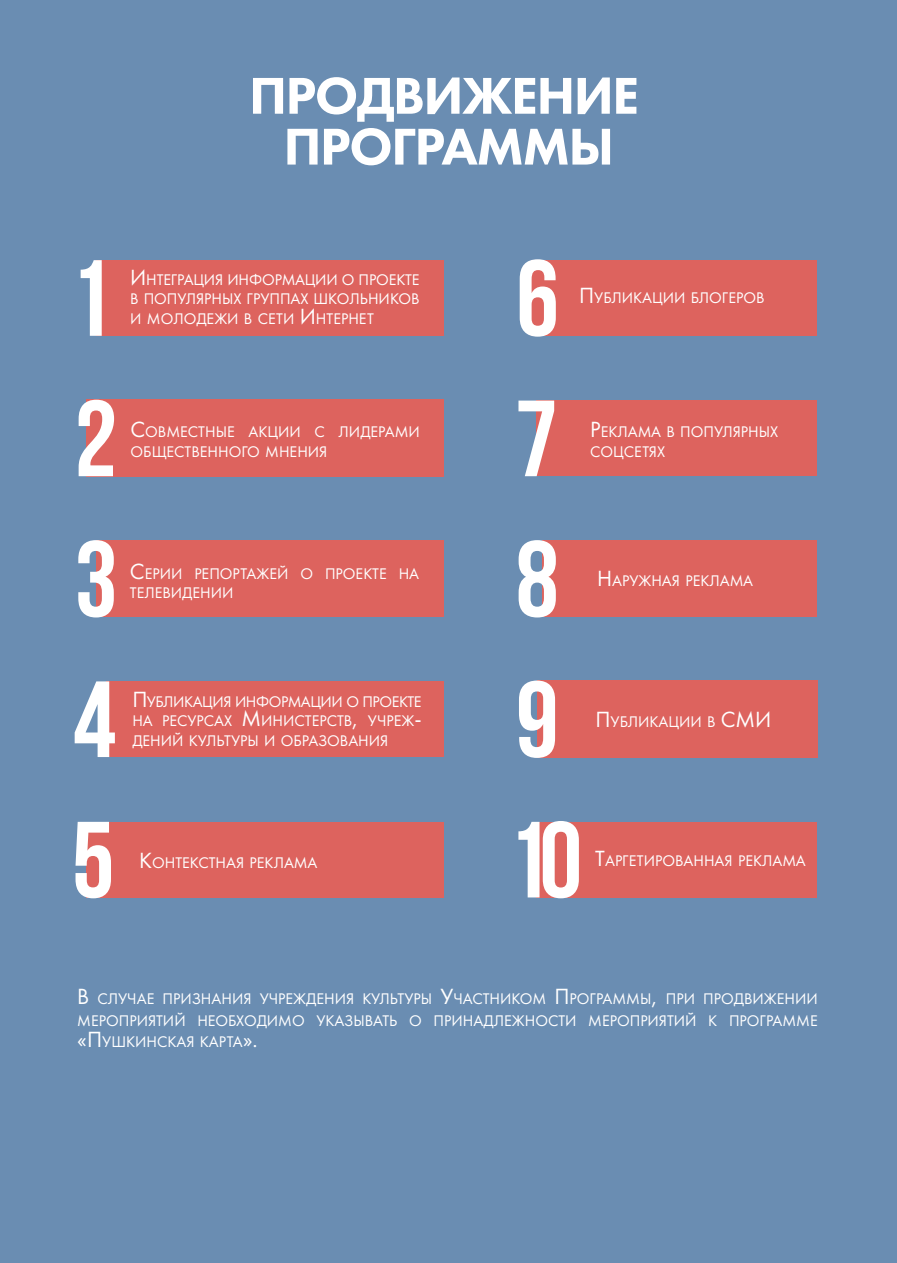
<style>
.page{position:relative;width:897px;height:1263px;background:#fff}
.page>*{position:absolute;margin:0;border:0;box-sizing:border-box;transform-origin:0 0}
.t1{font:700 108px "Bebas Neue";color:#fff}
.t2{font:800 53.7px/50.8px "Futura PT";letter-spacing:-.025em;color:#fff;text-align:center}
.t3{font:15.9px/19.5px "Futura PT";color:#fff;text-align:justify}
.s1{font-size:22.8px}
</style>
<div class="page">
<div style="left:0;top:0;width:896px;height:1263px;background:#6a8db2"></div>
<div style="left:536px;top:822px;width:281px;height:75px;background:#dd635e"></div>
<div style="left:537px;top:680px;width:280px;height:78px;background:#dd635e"></div>
<div style="left:542px;top:540px;width:275px;height:77px;background:#dd635e"></div>
<div style="left:536px;top:401px;width:281px;height:75px;background:#dd635e"></div>
<div style="left:531px;top:260px;width:286px;height:76px;background:#dd635e"></div>
<div style="left:87px;top:822px;width:357px;height:75px;background:#dd635e"></div>
<div style="left:106px;top:681px;width:338px;height:76px;background:#dd635e"></div>
<div style="left:96px;top:540px;width:348px;height:77px;background:#dd635e"></div>
<div style="left:86px;top:399px;width:358px;height:77px;background:#dd635e"></div>
<div style="left:97px;top:260px;width:346px;height:76px;background:#dd635e"></div>
<h2 class="t2" style="left:249px;top:70px;width:391px">ПРОДВИЖЕНИЕ<br>ПРОГРАММЫ</h2>
<h1 class="t1" style="left:69px;top:239px;width:44px">1</h1>
<p class="t3" style="left:130px;top:270px;width:291px"><span class="s1">И</span>НТЕГРАЦИЯ ИНФОРМАЦИИ О ПРОЕКТЕ В ПОПУЛЯРНЫХ ГРУППАХ ШКОЛЬНИКОВ И МОЛОДЕЖИ В СЕТИ <span class="s1">И</span>НТЕРНЕТ</p>
<h1 class="t1" style="left:516px;top:239px;width:44px">6</h1>
<h1 class="t1" style="left:74px;top:380px;width:44px">2</h1>
<p class="t3" style="left:130px;top:422px;width:291px"><span class="s1">С</span>ОВМЕСТНЫЕ АКЦИИ С ЛИДЕРАМИ<br>ОБЩЕСТВЕННОГО МНЕНИЯ</p>
<h1 class="t1" style="left:515px;top:380px;width:44px">7</h1>
<p class="t3" style="left:579px;top:288px;width:187px"><span class="s1">П</span>УБЛИКАЦИИ БЛОГЕРОВ</p>
<p class="t3" style="left:590px;top:422px;width:189px"><span class="s1">Р</span>ЕКЛАМА В ПОПУЛЯРНЫХ<br>СОЦСЕТЯХ</p>
<h1 class="t1" style="left:75px;top:520px;width:44px">3</h1>
<p class="t3" style="left:130px;top:564px;width:291px"><span class="s1">С</span>ЕРИИ РЕПОРТАЖЕЙ О ПРОЕКТЕ НА<br>ТЕЛЕВИДЕНИИ</p>
<h1 class="t1" style="left:515px;top:520px;width:44px">8</h1>
<h1 class="t1" style="left:73px;top:660px;width:44px">4</h1>
<p class="t3" style="left:132px;top:691px;width:291px"><span class="s1">П</span>УБЛИКАЦИЯ ИНФОРМАЦИИ О ПРОЕКТЕ НА РЕСУРСАХ <span class="s1">М</span>ИНИСТЕРСТВ<span class="s1">,</span> УЧРЕЖ<span class="s1">-</span>ДЕНИЙ КУЛЬТУРЫ И ОБРАЗОВАНИЯ</p>
<h1 class="t1" style="left:515px;top:660px;width:44px">9</h1>
<p class="t3" style="left:597px;top:571px;width:157px"><span class="s1">Н</span>АРУЖНАЯ РЕКЛАМА</p>
<p class="t3" style="left:595px;top:712px;width:177px"><span class="s1">П</span>УБЛИКАЦИИ В <span class="s1">СМИ</span></p>
<h1 class="t1" style="left:72px;top:801px;width:44px">5</h1>
<p class="t3" style="left:139px;top:852px;width:180px"><span class="s1">К</span>ОНТЕКСТНАЯ РЕКЛАМА</p>
<h1 class="t1" style="left:506px;top:801px;width:77px">10</h1>
<p class="t3" style="left:595px;top:850px;width:212px"><span class="s1">Т</span>АРГЕТИРОВАННАЯ РЕКЛАМА</p>
<p class="t3" style="left:77px;top:988px;width:741px;line-height:21.5px"><span class="s1">В</span> СЛУЧАЕ ПРИЗНАНИЯ УЧРЕЖДЕНИЯ КУЛЬТУРЫ <span class="s1">У</span>ЧАСТНИКОМ <span class="s1">П</span>РОГРАММЫ<span class="s1">,</span> ПРИ ПРОДВИЖЕНИИ МЕРОПРИЯТИЙ НЕОБХОДИМО УКАЗЫВАТЬ О ПРИНАДЛЕЖНОСТИ МЕРОПРИЯТИЙ К ПРОГРАММЕ <span class="s1">«П</span>УШКИНСКАЯ КАРТА<span class="s1">».</span></p>
</div>
